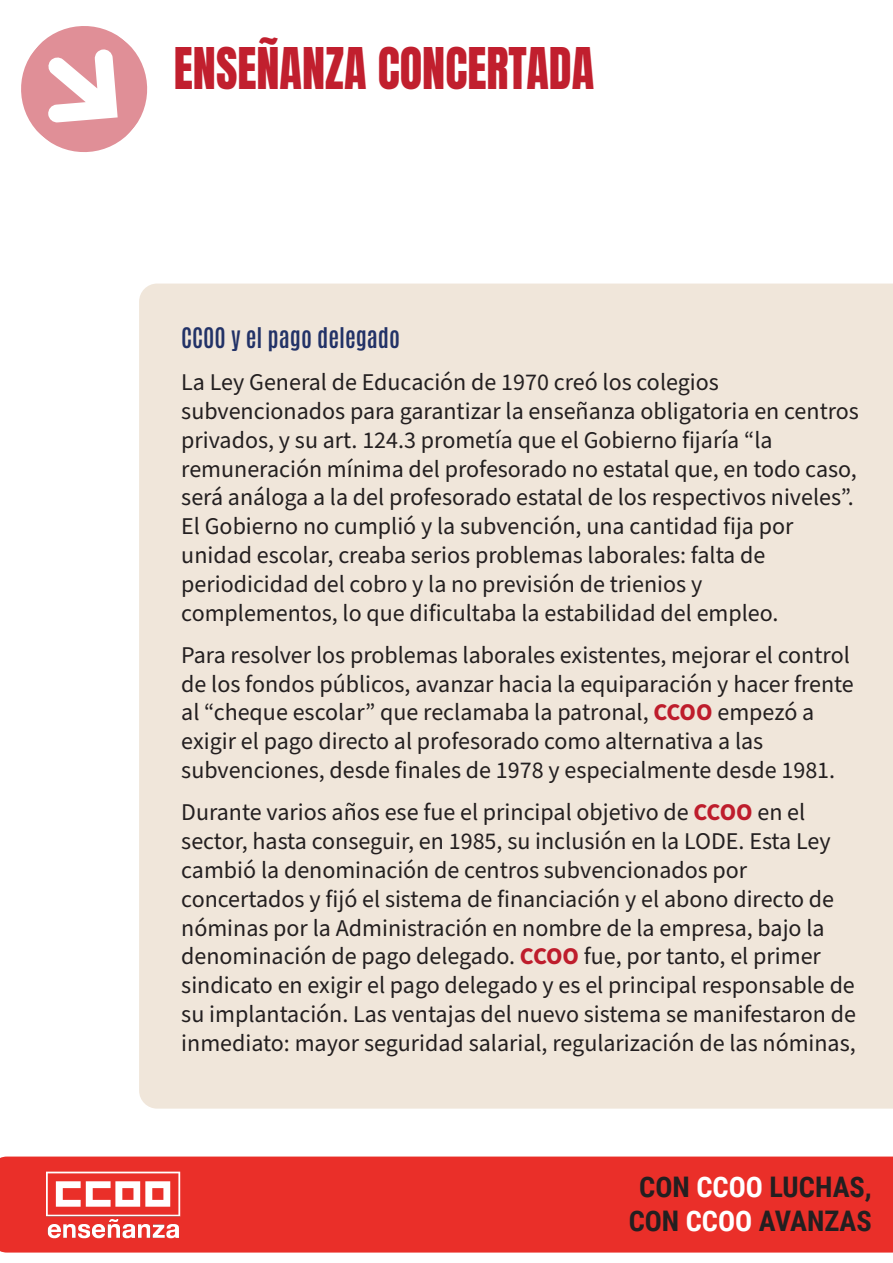
<style>
.page{position:relative;width:893px;height:1263px;background:#fff}
.page>*{position:absolute;margin:0;border:0;box-sizing:border-box;transform-origin:0 0}
.t1{font:48px "Anton";color:#c11f2e}
.t2{font:700 28.35px/34px "Roboto Condensed";color:#231f20;text-align:center}
.t3{font:24px/28.8px "Source Sans Pro";color:#231f20}
.t4{font:600 24px "Antonio";color:#223267}
.s1{font-weight:700;color:#be1d2c}
.s2{color:#fff}
</style>
<div class="page">
<div style="left:139px;top:284px;width:754px;height:825px;background:#f0e6da"></div>
<svg style="left:21px;top:26px;width:127px;height:126px"></svg>
<div style="left:0;top:1156px;width:893px;height:96px;background:#ea2f29"></div>
<img style="left:43px;top:1167px;width:140px;height:78px">
<h1 class="t1" style="left:174px;top:45px;width:422px">ENSEÑANZA CONCERTADA</h1>
<p class="t4" style="left:181px;top:321px;width:220px">CCOO y el pago delegado</p>
<p class="t3" style="left:181px;top:369px;width:679px">La Ley General de Educación de 1970 creó los colegios subvencionados para garantizar la enseñanza obligatoria en centros privados, y su art. 124.3 prometía que el Gobierno fijaría “la remuneración mínima del profesorado no estatal que, en todo caso, será análoga a la del profesorado estatal de los respectivos niveles”.<br>El Gobierno no cumplió y la subvención, una cantidad fija por unidad escolar, creaba serios problemas laborales: falta de periodicidad del cobro y la no previsión de trienios y complementos, lo que dificultaba la estabilidad del empleo.</p>
<p class="t3" style="left:181px;top:641px;width:674px">Para resolver los problemas laborales existentes, mejorar el control de los fondos públicos, avanzar hacia la equiparación y hacer frente al “cheque escolar” que reclamaba la patronal, <span class="s1">CCOO</span> empezó a exigir el pago directo al profesorado como alternativa a las subvenciones, desde finales de 1978 y especialmente desde 1981.</p>
<p class="t3" style="left:181px;top:799px;width:676px">Durante varios años ese fue el principal objetivo de <span class="s1">CCOO</span> en el sector, hasta conseguir, en 1985, su inclusión en la LODE. Esta Ley cambió la denominación de centros subvencionados por concertados y fijó el sistema de financiación y el abono directo de nóminas por la Administración en nombre de la empresa, bajo la denominación de pago delegado. <span class="s1">CCOO</span> fue, por tanto, el primer sindicato en exigir el pago delegado y es el principal responsable de su implantación. Las ventajas del nuevo sistema se manifestaron de inmediato: mayor seguridad salarial, regularización de las nóminas,</p>
<p class="t2" style="left:629px;top:1169px;width:245px">CON <span class="s2">CCOO</span> LUCHAS,<br>CON <span class="s2">CCOO</span> AVANZAS</p>
</div>
